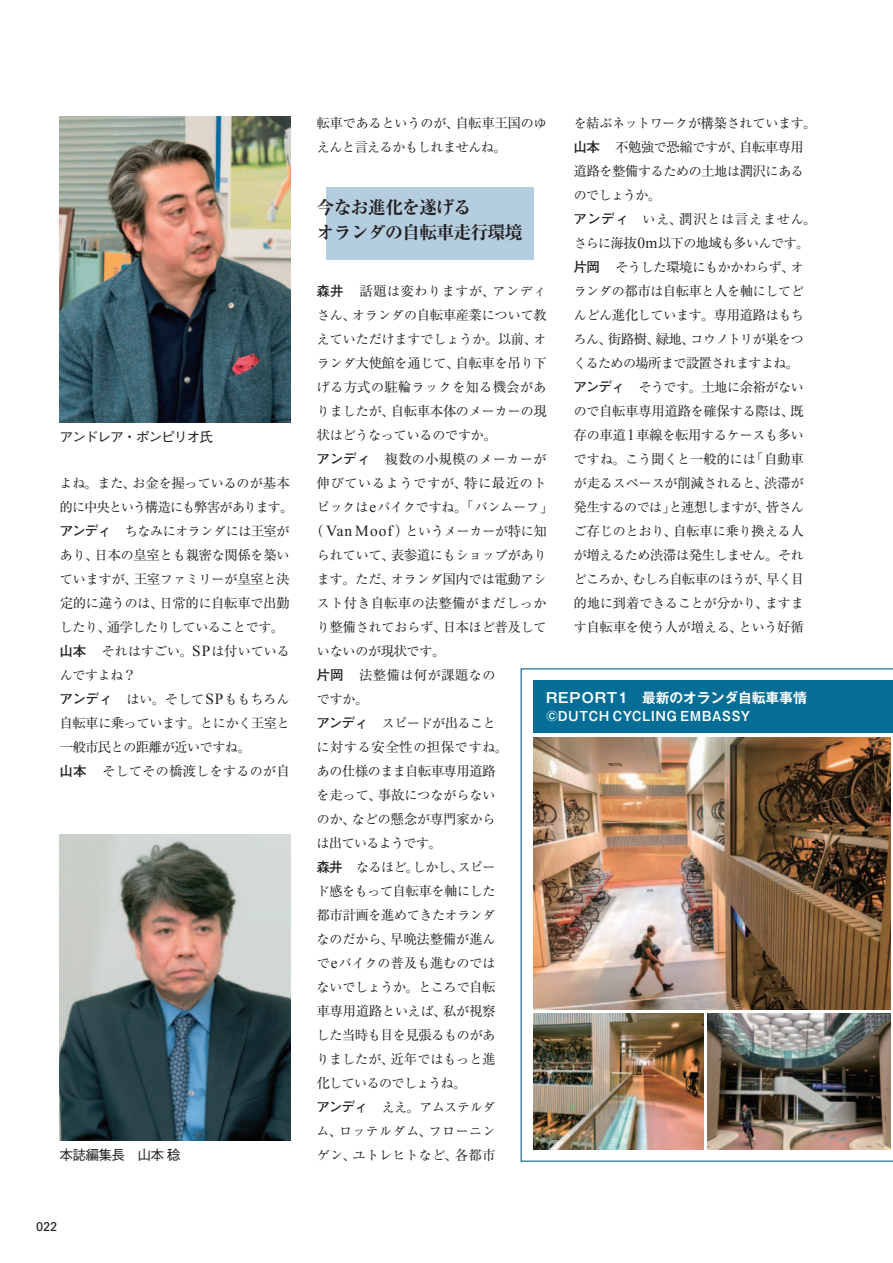
<style>
.page{position:relative;width:893px;height:1263px;background:#fff}
.page>*{position:absolute;margin:0;border:0;box-sizing:border-box;transform-origin:0 0}
.t1{font:700 expanded 18px/25.5px "Ryumin Pr 5";letter-spacing:-.05em;color:#231f20}
.t2{font:500 13.8px "Gothic BBB Pr 5";letter-spacing:-.07em;color:#231f20}
.t3{font:700 13.8px "Gothic MB101 Pr 6 N De";letter-spacing:-.005em;color:#fff}
.t4{font:13.5px "Ryumin Pro";letter-spacing:-.04em;color:#231f20}
.t5{font:12.9px/24px "Ryumin Pro";letter-spacing:-.01em;color:#231f20}
.t6{font:12.9px "Ryumin Pro";letter-spacing:.065em;color:#231f20}
.t7{font:12.9px "Ryumin Pro";letter-spacing:.045em;color:#231f20}
.t8{font:12.9px "Ryumin Pro";letter-spacing:.035em;color:#231f20}
.t9{font:700 12.75px "Gothic MB101 Pr 6 N De";letter-spacing:.075em;color:#fff}
.t10{font:12.75px "Univers";color:#231f20}
.s1{font-family:"Hira Min Pro W3";font-size:13.5px}
.s2{font-size:13.5px}
.s3{font-family:"Futo Go B101 Pr 6 N";font-weight:700;font-size:13.5px}
.s4{font-size:12.9px}
.s5{font-family:"Hira Min Pro W3"}
.s6{font-family:"Times New Roman";font-size:15.45px}
.s7{font-family:"Futo Go B101 Pr 6 N";font-weight:700}
</style>
<div class="page">
<div style="left:326px;top:188px;width:207px;height:72px;background:#b4cee0"></div>
<img style="left:60px;top:116px;width:230px;height:306px">
<img style="left:60px;top:834px;width:230px;height:306px">
<div style="left:50px;top:419px;width:174px;height:35px;background:#fff"></div>
<div style="left:49px;top:1137px;width:142px;height:36px;background:#fff"></div>
<img style="left:521px;top:668px;width:372px;height:494px">
<p class="t2" style="left:59px;top:425px;width:155px">アンドレア・ポンピリオ氏</p>
<p class="t5" style="left:59px;top:470px;width:236px">よね<span class="s1">。</span>また<span class="s1">、</span>お<span class="s2">金</span>を<span class="s2">握</span>っているのが<span class="s2">基本的</span>に<span class="s2">中央</span>という<span class="s2">構造</span>にも<span class="s2">弊害</span>があります<span class="s1">。</span><span class="s3">アンディ</span> ちなみにオランダには<span class="s2">王室</span>が</p>
<p class="t4" style="left:60px;top:544px;width:231px"><span class="s4">あり</span><span class="s5">、</span>日本<span class="s4">の</span>皇室<span class="s4">とも</span>親密<span class="s4">な</span>関係<span class="s4">を</span>築<span class="s4">い</span></p>
<p class="t5" style="left:60px;top:566px;width:231px">ていますが<span class="s1">、</span><span class="s2">王室</span>ファミリーが<span class="s2">皇室</span>と<span class="s2">決</span></p>
<p class="t4" style="left:60px;top:592px;width:232px">定的<span class="s4">に</span>違<span class="s4">うのは</span><span class="s5">、</span>日常的<span class="s4">に</span>自転車<span class="s4">で</span>出勤</p>
<p class="t5" style="left:60px;top:614px;width:232px">したり<span class="s1">、</span><span class="s2">通学</span>したりしていることです<span class="s1">。</span><span class="s3">山本　</span>それはすごい<span class="s1">。</span><span class="s6">SP</span>は<span class="s2">付</span>いているんですよね<span class="s1">？<br></span><span class="s3">アンディ</span> はい<span class="s1">。</span>そして<span class="s6">SP</span>ももちろん<span class="s2">自転車</span>に<span class="s2">乗</span>っています<span class="s1">。</span>とにかく<span class="s2">王室</span>と</p>
<p class="t4" style="left:60px;top:736px;width:193px">一般市民<span class="s4">との</span>距離<span class="s4">が</span>近<span class="s4">いですね</span><span class="s5">。</span></p>
<p class="t8" style="left:60px;top:761px;width:232px"><span class="s3">山本　</span>そしてその<span class="s2">橋渡</span>しをするのが<span class="s2">自</span></p>
<p class="t2" style="left:59px;top:1144px;width:123px">本誌編集長 山本稔</p>
<p class="t10" style="left:36px;top:1219px;width:23px">022</p>
<p class="t5" style="left:317px;top:110px;width:232px"><span class="s2">転車</span>であるというのが<span class="s1">、</span><span class="s2">自転車王国</span>のゆえんと<span class="s2">言</span>えるかもしれませんね<span class="s1">。</span></p>
<p class="t5" style="left:574px;top:110px;width:244px">を<span class="s2">結</span>ぶネットワークが<span class="s2">構築</span>されています<span class="s1">。</span></p>
<p class="t4" style="left:573px;top:136px;width:232px"><span class="s7">山本　</span>不勉強<span class="s4">で</span>恐縮<span class="s4">ですが</span><span class="s5">、</span>自転車専用</p>
<p class="t5" style="left:573px;top:158px;width:245px"><span class="s2">道路</span>を<span class="s2">整備</span>するための<span class="s2">土地</span>は<span class="s2">潤沢</span>にあるのでしょうか<span class="s1">。<br></span><span class="s3">アンディ</span> いえ<span class="s1">、</span><span class="s2">潤沢</span>とは<span class="s2">言</span>えません<span class="s1">。</span>さらに<span class="s2">海抜</span><span class="s6">0m</span><span class="s2">以下</span>の<span class="s2">地域</span>も<span class="s2">多</span>いんです<span class="s1">。</span><span class="s3">片岡　</span>そうした<span class="s2">環境</span>にもかかわらず<span class="s1">、</span>オランダの<span class="s2">都市</span>は<span class="s2">自転車</span>と<span class="s2">人</span>を<span class="s2">軸</span>にしてどんどん<span class="s2">進化</span>しています<span class="s1">。</span><span class="s2">専用道路</span>はもちろん<span class="s1">、</span><span class="s2">街路樹</span><span class="s1">、</span><span class="s2">緑地</span><span class="s1">、</span>コウノトリが<span class="s2">巣</span>をつくるための<span class="s2">場所</span>まで<span class="s2">設置</span>されますよね<span class="s1">。<br></span><span class="s3">アンディ</span> そうです<span class="s1">。</span><span class="s2">土地</span>に<span class="s2">余裕</span>がない</p>
<p class="t4" style="left:574px;top:400px;width:232px"><span class="s4">ので</span>自転車専用道路<span class="s4">を</span>確保<span class="s4">する</span>際<span class="s4">は</span><span class="s5">、</span>既</p>
<p class="t5" style="left:573px;top:422px;width:232px;text-align:justify"><span class="s2">存</span>の<span class="s2">車道</span><span class="s6">1</span><span class="s2">車線</span>を<span class="s2">転用</span>するケースも<span class="s2">多</span>いですね<span class="s1">。</span>こう<span class="s2">聞</span>くと<span class="s2">一般的</span>には<span class="s1">「</span><span class="s2">自動車</span>が<span class="s2">走</span>るスペースが<span class="s2">削減</span>されると<span class="s1">、</span><span class="s2">渋滞</span>が<span class="s2">発生</span>するのでは<span class="s1">」</span>と<span class="s2">連想</span>しますが<span class="s1">、</span><span class="s2">皆</span>さんご<span class="s2">存</span>じのとおり<span class="s1">、</span><span class="s2">自転車</span>に<span class="s2">乗</span>り<span class="s2">換</span>える<span class="s2">人</span>が<span class="s2">増</span>えるため<span class="s2">渋滞</span>は<span class="s2">発生</span>しません<span class="s1">。</span>それどころか<span class="s1">、</span>むしろ<span class="s2">自転車</span>のほうが<span class="s1">、</span><span class="s2">早</span>く<span class="s2">目的地</span>に<span class="s2">到着</span>できることが<span class="s2">分</span>かり<span class="s1">、</span>ますます<span class="s2">自転車</span>を<span class="s2">使</span>う<span class="s2">人</span>が<span class="s2">増</span>える<span class="s1">、</span>という<span class="s2">好循</span></p>
<h1 class="t1" style="left:317px;top:193px;width:208px">今なお進化を遂げる<br>オランダの自転車走行環境</h1>
<p class="t5" style="left:317px;top:278px;width:232px;text-align:justify"><span class="s3">森井　</span><span class="s2">話題</span>は<span class="s2">変</span>わりますが<span class="s1">、</span>アンディさん<span class="s1">、</span>オランダの<span class="s2">自転車産業</span>について<span class="s2">教</span>えていただけますでしょうか<span class="s1">。</span><span class="s2">以前</span><span class="s1">、</span>オ</p>
<p class="t4" style="left:317px;top:352px;width:231px"><span class="s4">ランダ</span>大使館<span class="s4">を</span>通<span class="s4">じて</span><span class="s5">、</span>自転車<span class="s4">を</span>吊<span class="s4">り</span>下</p>
<p class="t5" style="left:317px;top:374px;width:231px">げる<span class="s2">方式</span>の<span class="s2">駐輪</span>ラックを<span class="s2">知</span>る<span class="s2">機会</span>があ</p>
<p class="t5" style="left:317px;top:398px;width:231px">りましたが<span class="s1">、</span><span class="s2">自転車本体</span>のメーカーの<span class="s2">現</span></p>
<p class="t5" style="left:317px;top:422px;width:182px"><span class="s2">状</span>はどうなっているのですか<span class="s1">。</span></p>
<p class="t5" style="left:317px;top:446px;width:231px"><span class="s3">アンディ</span> <span class="s2">複数</span>の<span class="s2">小規模</span>のメーカーが</p>
<p class="t6" style="left:317px;top:473px;width:231px"><span class="s2">伸</span>びているようですが<span class="s1">、</span><span class="s2">特</span>に<span class="s2">最近</span>のト</p>
<p class="t5" style="left:317px;top:494px;width:238px">ピックは<span class="s6">e</span>バイクですね<span class="s1">。「</span>バンムーフ<span class="s1">」</span></p>
<p class="t5" style="left:310px;top:518px;width:239px"><span class="s1">（</span> <span class="s6">Van Moof</span> <span class="s1">）</span>というメーカーが<span class="s2">特</span>に<span class="s2">知</span></p>
<p class="t5" style="left:317px;top:542px;width:231px">られていて<span class="s1">、</span><span class="s2">表参道</span>にもショップがあり</p>
<p class="t5" style="left:317px;top:566px;width:231px">ます<span class="s1">。</span>ただ<span class="s1">、</span>オランダ<span class="s2">国内</span>では<span class="s2">電動</span>アシ</p>
<p class="t7" style="left:317px;top:593px;width:231px">スト<span class="s2">付</span>き<span class="s2">自転車</span>の<span class="s2">法整備</span>がまだしっか</p>
<p class="t5" style="left:317px;top:614px;width:231px">り<span class="s2">整備</span>されておらず<span class="s1">、</span><span class="s2">日本</span>ほど<span class="s2">普及</span>して</p>
<p class="t5" style="left:317px;top:638px;width:130px">いないのが<span class="s2">現状</span>です<span class="s1">。</span></p>
<p class="t4" style="left:317px;top:664px;width:180px"><span class="s7">片岡　</span>法整備<span class="s4">は</span>何<span class="s4">が</span>課題<span class="s4">なの</span></p>
<p class="t5" style="left:316px;top:686px;width:193px">ですか<span class="s1">。<br></span><span class="s3">アンディ</span> スピードが<span class="s2">出</span>ることに<span class="s2">対</span>する<span class="s2">安全性</span>の<span class="s2">担保</span>ですね<span class="s1">。</span></p>
<p class="t4" style="left:317px;top:760px;width:180px"><span class="s4">あの</span>仕様<span class="s4">のまま</span>自転車専用道路</p>
<p class="t5" style="left:316px;top:782px;width:181px">を<span class="s2">走</span>って<span class="s1">、</span><span class="s2">事故</span>につながらないのか<span class="s1">、</span>などの<span class="s2">懸念</span>が<span class="s2">専門家</span>からは<span class="s2">出</span>ているようです<span class="s1">。<br></span><span class="s3">森井　</span>なるほど<span class="s1">。</span>しかし<span class="s1">、</span>スピード<span class="s2">感</span>をもって<span class="s2">自転車</span>を<span class="s2">軸</span>にした<span class="s2">都市計画</span>を<span class="s2">進</span>めてきたオランダなのだから<span class="s1">、</span><span class="s2">早晩法整備</span>が<span class="s2">進</span>んで<span class="s6">e</span>バイクの<span class="s2">普及</span>も<span class="s2">進</span>むのではないでしょうか<span class="s1">。</span>ところで<span class="s2">自転</span></p>
<p class="t4" style="left:316px;top:1000px;width:181px">車専用道路<span class="s4">といえば</span><span class="s5">、</span>私<span class="s4">が</span>視察</p>
<p class="t5" style="left:316px;top:1022px;width:181px">した<span class="s2">当時</span>も<span class="s2">目</span>を<span class="s2">見張</span>るものがありましたが<span class="s1">、</span><span class="s2">近年</span>ではもっと<span class="s2">進化</span>しているのでしょうね<span class="s1">。<br></span><span class="s3">アンディ</span> ええ<span class="s1">。</span>アムステルダム<span class="s1">、</span>ロッテルダム<span class="s1">、</span>フローニンゲン<span class="s1">、</span>ユトレヒトなど<span class="s1">、</span><span class="s2">各都市</span></p>
<p class="t3" style="left:546px;top:686px;width:262px">REPORT1　最新のオランダ自転車事情</p>
<p class="t9" style="left:546px;top:706px;width:206px">©DUTCH CYCLING EMBASSY</p>
</div>
